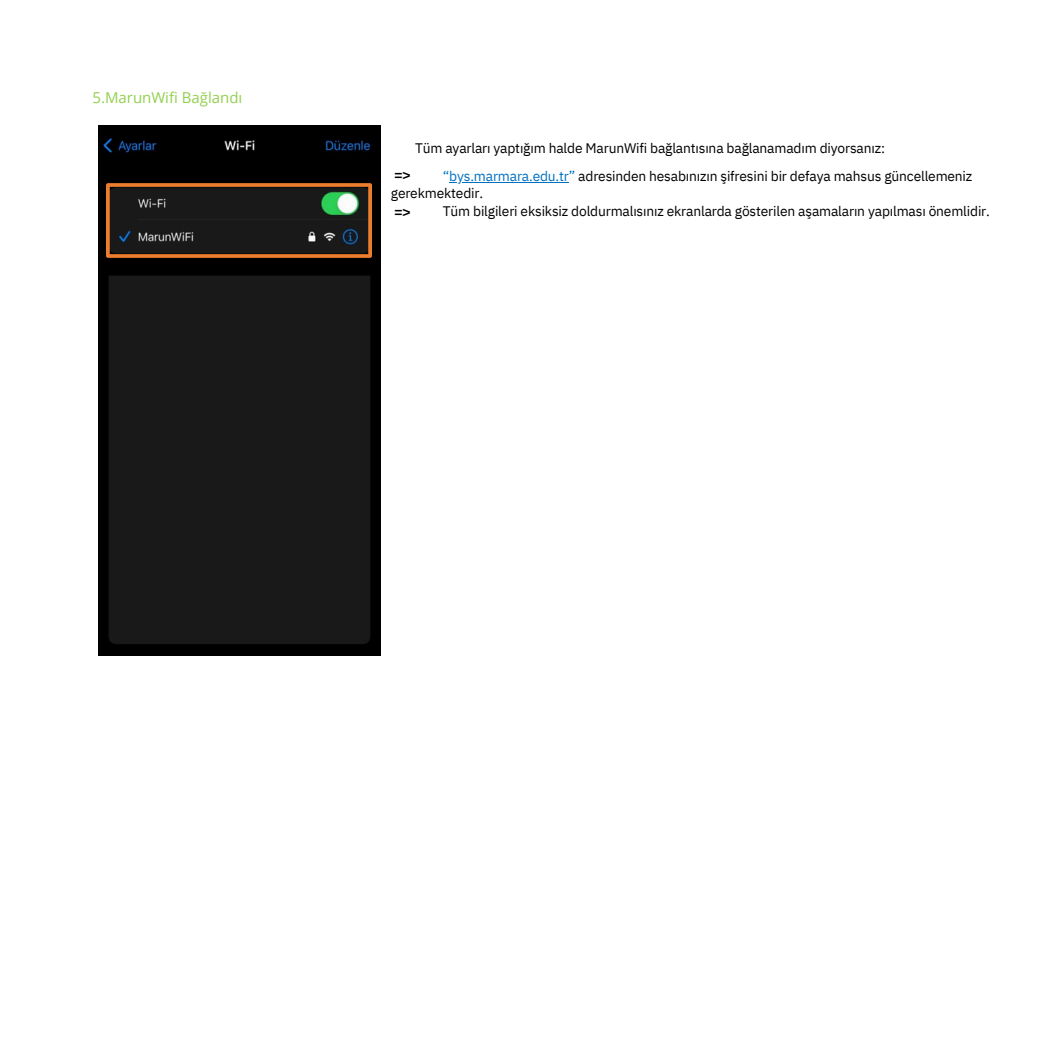
<style>
.page{position:relative;width:1053px;height:1053px;background:#fff}
.page>*{position:absolute;margin:0;border:0;box-sizing:border-box;transform-origin:0 0}
.t1{font:15px "Open Sans";color:#92d050}
.t2{font:13.75px "IBM Plex Sans";letter-spacing:-.01em;color:#000}
.t3{font:700 13.75px "Arimo";color:#000}
.s1{color:#0070c0}
</style>
<div class="page">
<img style="left:98px;top:126px;width:282px;height:529px">
<img style="left:106px;top:184px;width:265px;height:74px">
<hr style="left:449px;top:182px;width:120px;height:1px;background:#0070c0">
<p class="t1" style="left:92px;top:87px;width:151px">5.MarunWifi Bağlandı</p>
<p class="t2" style="left:415px;top:139px;width:471px">Tüm ayarları yaptığım halde MarunWifi bağlantısına bağlanamadım diyorsanız:</p>
<h1 class="t2" style="left:443px;top:167px;width:531px"><span class="s1">“bys.marmara.edu.tr”</span> adresinden hesabınızın şifresini bir defaya mahsus güncellemeniz</h1>
<h1 class="t2" style="left:391px;top:184px;width:94px">gerekmektedir.</h1>
<h1 class="t2" style="left:443px;top:202px;width:548px">Tüm bilgileri eksiksiz doldurmalısınız ekranlarda gösterilen aşamaların yapılması önemlidir.</h1>
<h1 class="t3" style="left:394px;top:168px;width:18px">=&gt;</h1>
<p class="t3" style="left:394px;top:204px;width:18px">=&gt;</p>
</div>
